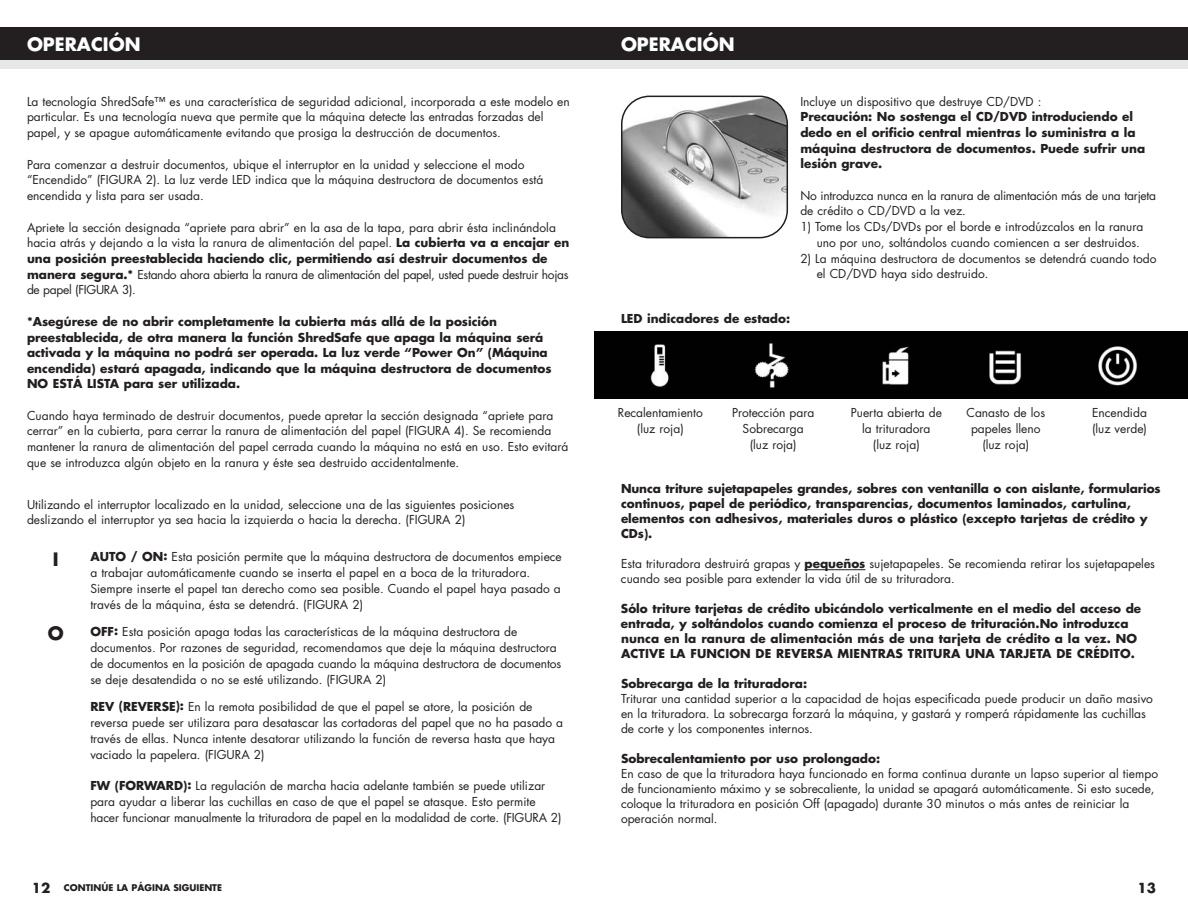
<style>
.page{position:relative;width:1188px;height:918px;background:#fff}
.page>*{position:absolute;margin:0;border:0;box-sizing:border-box;transform-origin:0 0}
.t1{font:700 18px "Futura";color:#fff}
.t2{font:700 18px "Futura";color:#231f20}
.t3{font:700 13.5px "Futura";color:#231f20}
.t4{font:12px/15.8px "Futura";color:#231f20}
.t5{font:700 12px/15.6px "Futura";color:#231f20}
.t6{font:12px/15.8px "Futura";letter-spacing:-.02em;color:#231f20}
.t7{font:700 9px "Futura";color:#231f20}
.s1{font-weight:700}
</style>
<div class="page">
<hr style="left:805px;top:569px;width:60px;height:1px;background:#231f20">
<div style="left:594px;top:37px;width:594px;height:32px;background:#e6e7e9"></div>
<div style="left:594px;top:27px;width:594px;height:32px;background:#231f20"></div>
<svg style="left:621px;top:96px;width:167px;height:142px"></svg>
<img style="left:594px;top:332px;width:594px;height:66px">
<div style="left:0;top:37px;width:594px;height:32px;background:#e6e7e9"></div>
<div style="left:0;top:27px;width:594px;height:32px;background:#231f20"></div>
<h1 class="t1" style="left:27px;top:36px;width:115px">OPERACIÓN</h1>
<p class="t4" style="left:27px;top:94px;width:544px">La tecnología ShredSafe™ es una característica de seguridad adicional, incorporada a este modelo en particular. Es una tecnología nueva que permite que la máquina detecte las entradas forzadas del papel, y se apague automáticamente evitando que prosiga la destrucción de documentos.</p>
<p class="t4" style="left:27px;top:157px;width:518px">Para comenzar a destruir documentos, ubique el interruptor en la unidad y seleccione el modo “Encendido” (FIGURA 2). La luz verde LED indica que la máquina destructora de documentos está encendida y lista para ser usada.</p>
<p class="t4" style="left:27px;top:220px;width:544px">Apriete la sección designada “apriete para abrir” en la asa de la tapa, para abrir ésta inclinándola hacia atrás y dejando a la vista la ranura de alimentación del papel. <span class="s1">La cubierta va a encajar en una posición preestablecida haciendo clic, permitiendo así destruir documentos de manera segura.*</span> Estando ahora abierta la ranura de alimentación del papel, usted puede destruir hojas de papel (FIGURA 3).</p>
<p class="t5" style="left:27px;top:315px;width:526px">*Asegúrese de no abrir completamente la cubierta más allá de la posición preestablecida, de otra manera la función ShredSafe que apaga la máquina será activada y la máquina no podrá ser operada. La luz verde “Power On” (Máquina encendida) estará apagada, indicando que la máquina destructora de documentos NO ESTÁ LISTA para ser utilizada.</p>
<p class="t4" style="left:27px;top:408px;width:543px">Cuando haya terminado de destruir documentos, puede apretar la sección designada “apriete para cerrar” en la cubierta, para cerrar la ranura de alimentación del papel (FIGURA 4). Se recomienda mantener la ranura de alimentación del papel cerrada cuando la máquina no está en uso. Esto evitará que se introduzca algún objeto en la ranura y éste sea destruido accidentalmente.</p>
<p class="t4" style="left:27px;top:497px;width:489px">Utilizando el interruptor localizado en la unidad, seleccione una de las siguientes posiciones deslizando el interruptor ya sea hacia la izquierda o hacia la derecha. (FIGURA 2)</p>
<h1 class="t2" style="left:53px;top:551px;width:7px">I</h1>
<h1 class="t2" style="left:48px;top:625px;width:17px">O</h1>
<p class="t4" style="left:90px;top:550px;width:473px"><span class="s1">AUTO / ON:</span> Esta posición permite que la máquina destructora de documentos empiece a trabajar automáticamente cuando se inserta el papel en a boca de la trituradora.<br>Siempre inserte el papel tan derecho como sea posible. Cuando el papel haya pasado a través de la máquina, ésta se detendrá. (FIGURA 2)</p>
<p class="t4" style="left:90px;top:625px;width:473px"><span class="s1">OFF:</span> Esta posición apaga todas las características de la máquina destructora de documentos. Por razones de seguridad, recomendamos que deje la máquina destructora de documentos en la posición de apagada cuando la máquina destructora de documentos se deje desatendida o no se esté utilizando. (FIGURA 2)</p>
<p class="t4" style="left:90px;top:700px;width:474px"><span class="s1">REV (REVERSE):</span> En la remota posibilidad de que el papel se atore, la posición de reversa puede ser utilizara para desatascar las cortadoras del papel que no ha pasado a través de ellas. Nunca intente desatorar utilizando la función de reversa hasta que haya vaciado la papelera. (FIGURA 2)</p>
<p class="t4" style="left:90px;top:779px;width:473px"><span class="s1">FW (FORWARD):</span> La regulación de marcha hacia adelante también se puede utilizar para ayudar a liberar las cuchillas en caso de que el papel se atasque. Esto permite hacer funcionar manualmente la trituradora de papel en la modalidad de corte. (FIGURA 2)</p>
<h1 class="t1" style="left:621px;top:36px;width:115px">OPERACIÓN</h1>
<p class="t4" style="left:800px;top:94px;width:243px">Incluye un dispositivo que destruye CD/DVD :</p>
<p class="t5" style="left:800px;top:110px;width:346px">Precaución: No sostenga el CD/DVD introduciendo el dedo en el orificio central mientras lo suministra a la máquina destructora de documentos. Puede sufrir una lesión grave.</p>
<p class="t6" style="left:800px;top:188px;width:357px">No introduzca nunca en la ranura de alimentación más de una tarjeta de crédito o CD/DVD a la vez.</p>
<p class="t4" style="left:800px;top:220px;width:344px;text-align:right">1) Tome los CDs/DVDs por el borde e introdúzcalos en la ranura uno por uno, soltándolos cuando comiencen a ser destruidos.</p>
<p class="t4" style="left:817px;top:251px;width:341px;text-indent:-16px">2) La máquina destructora de documentos se detendrá cuando todo el CD/DVD haya sido destruido.</p>
<p class="t5" style="left:621px;top:311px;width:171px">LED indicadores de estado:</p>
<p class="t4" style="left:618px;top:406px;width:86px;text-align:center">Recalentamiento (luz roja)</p>
<p class="t4" style="left:732px;top:406px;width:84px;text-align:center">Protección para<br>Sobrecarga (luz roja)</p>
<p class="t4" style="left:851px;top:406px;width:93px;text-align:center">Puerta abierta de la trituradora<br>(luz roja)</p>
<p class="t4" style="left:966px;top:406px;width:80px;text-align:center">Canasto de los papeles lleno (luz roja)</p>
<p class="t4" style="left:1092px;top:406px;width:56px">Encendida (luz verde)</p>
<p class="t5" style="left:621px;top:482px;width:541px;line-height:15px">Nunca triture sujetapapeles grandes, sobres con ventanilla o con aislante, formularios continuos, papel de periódico, transparencias, documentos laminados, cartulina, elementos con adhesivos, materiales duros o plástico (excepto tarjetas de crédito y CDs).</p>
<p class="t4" style="left:621px;top:557px;width:536px;line-height:15px">Esta trituradora destruirá grapas y <span class="s1">pequeños</span> sujetapapeles. Se recomienda retirar los sujetapapeles cuando sea posible para extender la vida útil de su trituradora.</p>
<p class="t5" style="left:621px;top:602px;width:522px;line-height:15px">Sólo triture tarjetas de crédito ubicándolo verticalmente en el medio del acceso de entrada, y soltándolos cuando comienza el proceso de trituración.No introduzca nunca en la ranura de alimentación más de una tarjeta de crédito a la vez. NO ACTIVE LA FUNCION DE REVERSA MIENTRAS TRITURA UNA TARJETA DE CRÉDITO.</p>
<p class="t5" style="left:621px;top:677px;width:188px">Sobrecarga de la trituradora:</p>
<p class="t4" style="left:621px;top:692px;width:534px;line-height:15px">Triturar una cantidad superior a la capacidad de hojas especificada puede producir un daño masivo en la trituradora. La sobrecarga forzará la máquina, y gastará y romperá rápidamente las cuchillas de corte y los componentes internos.</p>
<p class="t5" style="left:621px;top:752px;width:261px">Sobrecalentamiento por uso prolongado:</p>
<p class="t4" style="left:621px;top:767px;width:539px;line-height:15px">En caso de que la trituradora haya funcionado en forma continua durante un lapso superior al tiempo de funcionamiento máximo y se sobrecaliente, la unidad se apagará automáticamente. Si esto sucede, coloque la trituradora en posición Off (apagado) durante 30 minutos o más antes de reiniciar la operación normal.</p>
<p class="t7" style="left:64px;top:884px;width:160px">CONTINÚE LA PÁGINA SIGUIENTE</p>
<p class="t3" style="left:32px;top:882px;width:20px">12</p>
<p class="t3" style="left:1138px;top:882px;width:20px">13</p>
</div>
